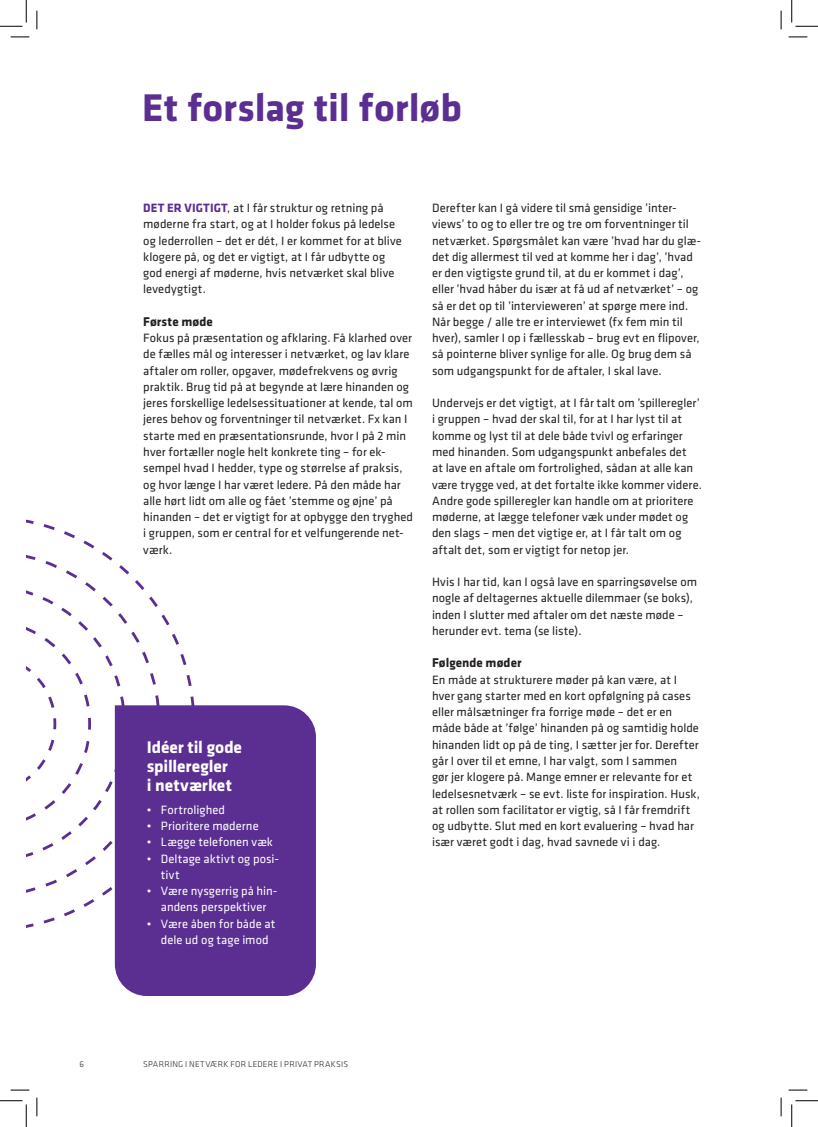
<style>
.page{position:relative;width:818px;height:1127px;background:#fff}
.page>*{position:absolute;margin:0;border:0;box-sizing:border-box;transform-origin:0 0}
.rubrik-2{font:700 40px "Klavika";color:#5b2e91}
.Boksrubrik{font:700 17.5px/18.8px "Klavika";letter-spacing:-.005em;color:#fff}
.Mellemrubrik-4{font:700 13.12px "Klavika";letter-spacing:.005em;color:#231f20}
.Brød{font:12.5px/16.2px "Klavika";letter-spacing:.005em;color:#231f20}
.Brød-indryk{font:12.5px/16.2px "Klavika";letter-spacing:.005em;color:#fff}
.t1{font:300 8.75px "Klavika";letter-spacing:.03em;color:#231f20}
.s1{font-weight:700;color:#5b2e91}
</style>
<div class="page">
<div style="left:115px;top:705px;width:201px;height:290px;background:#5b2e91"></div>
<svg style="left:26px;top:519px;width:171px;height:414px"></svg>
<svg style="left:11px;top:36px;width:18px;height:2px"></svg>
<svg style="left:788px;top:36px;width:19px;height:2px"></svg>
<svg style="left:11px;top:1089px;width:18px;height:1px"></svg>
<svg style="left:788px;top:1089px;width:19px;height:1px"></svg>
<svg style="left:36px;top:11px;width:2px;height:18px"></svg>
<svg style="left:36px;top:1097px;width:2px;height:18px"></svg>
<svg style="left:780px;top:11px;width:2px;height:18px"></svg>
<svg style="left:780px;top:1097px;width:2px;height:18px"></svg>
<svg style="left:0;top:0;width:27px;height:27px"></svg>
<svg style="left:0;top:1100px;width:27px;height:26px"></svg>
<svg style="left:791px;top:0;width:27px;height:27px"></svg>
<svg style="left:791px;top:1100px;width:27px;height:26px"></svg>
<p class="rubrik-2" style="left:142px;top:79px;width:321px">Et forslag til forløb</p>
<p class="Brød" style="left:143px;top:199px;width:260px"><span class="s1">DET ER VIGTIGT</span>, at I får struktur og retning på møderne fra start, og at I holder fokus på ledelse og lederrollen – det er dét, I er kommet for at blive klogere på, og det er vigtigt, at I får udbytte og god energi af møderne, hvis netværket skal blive levedygtigt.</p>
<p class="Mellemrubrik-4" style="left:143px;top:312px;width:71px">Første møde</p>
<p class="Brød" style="left:143px;top:329px;width:271px">Fokus på præsentation og afklaring. Få klarhed over de fælles mål og interesser i netværket, og lav klare aftaler om roller, opgaver, mødefrekvens og øvrig praktik. Brug tid på at begynde at lære hinanden og jeres forskellige ledelsessituationer at kende, tal om jeres behov og forventninger til netværket. Fx kan I starte med en præsentationsrunde, hvor I på 2 min hver fortæller nogle helt konkrete ting – for ek&shy;sempel hvad I hedder, type og størrelse af praksis, og hvor længe I har været ledere. På den måde har alle hørt lidt om alle og fået ’stemme og øjne’ på hinanden – det er vigtigt for at opbygge den tryghed i gruppen, som er central for et velfungerende net&shy;værk.</p>
<p class="Boksrubrik" style="left:147px;top:737px;width:97px">Idéer til gode spilleregler<br>i netværket</p>
<p class="Brød-indryk" style="left:147px;top:800px;width:80px">• Fortrolighed</p>
<p class="Brød-indryk" style="left:147px;top:817px;width:113px">• Prioritere møderne</p>
<p class="Brød-indryk" style="left:147px;top:833px;width:128px">• Lægge telefonen væk</p>
<p class="Brød-indryk" style="left:161px;top:849px;width:120px;text-indent:-14px">• Deltage aktivt og posi&shy;tivt</p>
<p class="Brød-indryk" style="left:147px;top:882px;width:132px;text-align:center">• Være nysgerrig på hin&shy;andens perspektiver</p>
<p class="Brød-indryk" style="left:161px;top:914px;width:116px;text-indent:-14px">• Være åben for både at dele ud og tage imod</p>
<p class="Brød" style="left:432px;top:199px;width:271px">Derefter kan I gå videre til små gensidige ’inter&shy;views’ to og to eller tre og tre om forventninger til netværket. Spørgsmålet kan være ’hvad har du glæ&shy;det dig allermest til ved at komme her i dag’, ’hvad er den vigtigste grund til, at du er kommet i dag’, eller ’hvad håber du især at få ud af netværket’ – og så er det op til ’intervieweren’ at spørge mere ind.<br>Når begge / alle tre er interviewet (fx fem min til hver), samler I op i fællesskab – brug evt en flipover, så pointerne bliver synlige for alle. Og brug dem så som udgangspunkt for de aftaler, I skal lave.</p>
<p class="Brød" style="left:432px;top:394px;width:271px">Undervejs er det vigtigt, at I får talt om ’spilleregler’ i gruppen – hvad der skal til, for at I har lyst til at komme og lyst til at dele både tvivl og erfaringer med hinanden. Som udgangspunkt anbefales det<br>at lave en aftale om fortrolighed, sådan at alle kan være trygge ved, at det fortalte ikke kommer videre.<br>Andre gode spilleregler kan handle om at prioritere møderne, at lægge telefoner væk under mødet og den slags – men det vigtige er, at I får talt om og aftalt det, som er vigtigt for netop jer.</p>
<p class="Brød" style="left:432px;top:573px;width:266px">Hvis I har tid, kan I også lave en sparringsøvelse om nogle af deltagernes aktuelle dilemmaer (se boks), inden I slutter med aftaler om det næste møde – herunder evt. tema (se liste).</p>
<p class="Mellemrubrik-4" style="left:432px;top:653px;width:91px">Følgende møder</p>
<p class="Brød" style="left:432px;top:670px;width:269px">En måde at strukturere møder på kan være, at I hver gang starter med en kort opfølgning på cases eller målsætninger fra forrige møde – det er en måde både at ’følge’ hinanden på og samtidig holde hinanden lidt op på de ting, I sætter jer for. Derefter går I over til et emne, I har valgt, som I sammen<br>gør jer klogere på. Mange emner er relevante for et ledelsesnetværk – se evt. liste for inspiration. Husk, at rollen som facilitator er vigtig, så I får fremdrift og udbytte. Slut med en kort evaluering – hvad har især været godt i dag, hvad savnede vi i dag.</p>
<p class="t1" style="left:79px;top:1058px;width:6px">6</p>
<p class="t1" style="left:143px;top:1058px;width:207px">SPARRING I NETVÆRK FOR LEDERE I PRIVAT PRAKSIS</p>
</div>
